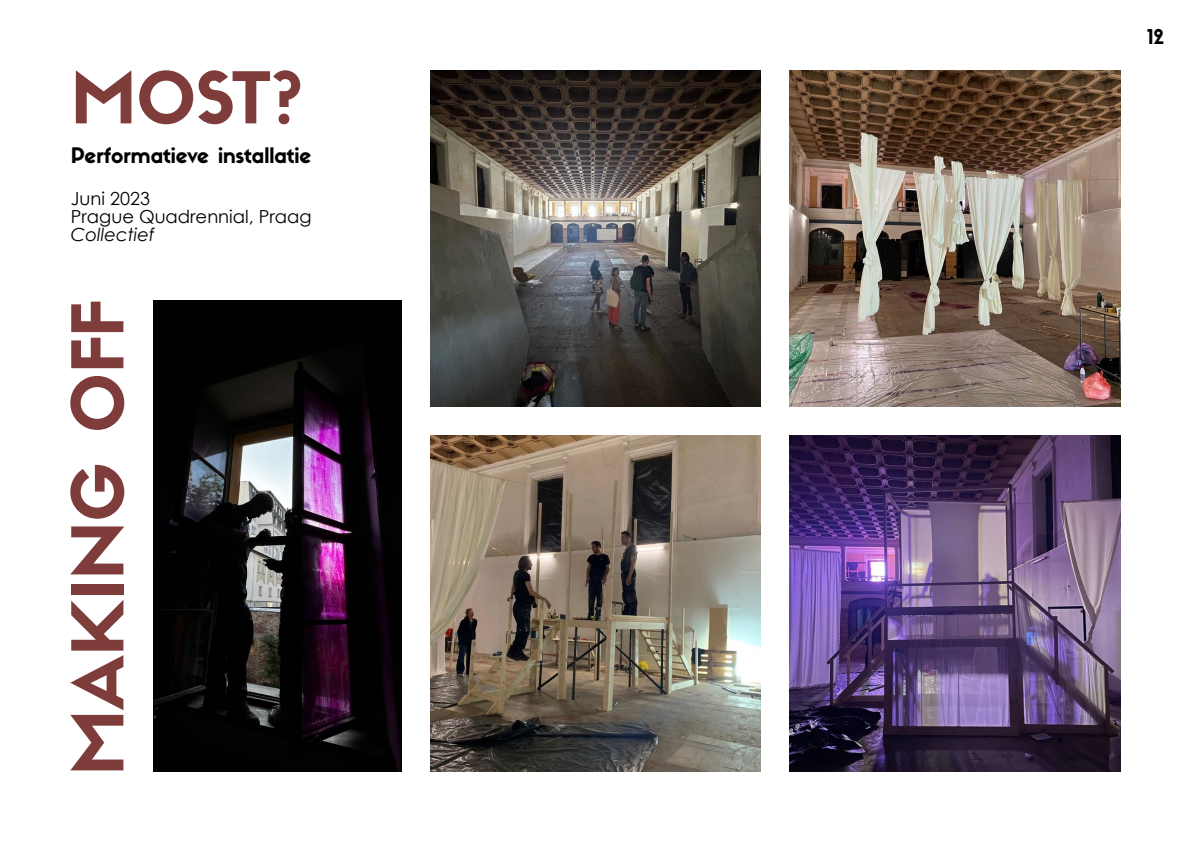
<style>
.page{position:relative;width:1191px;height:842px;background:#fff}
.page>*{position:absolute;margin:0;border:0;box-sizing:border-box;transform-origin:0 0}
.t1{font:70px "Sifonn Basic";color:#7e3d3b}
.t2{font:21px "Sifonn Basic";color:#000}
.t3{font:20px "Sifonn Basic";color:#000}
.t4{font:18px/18px "Century Gothic";color:#000}
.t5{font:italic 18px "Century Gothic";color:#000}
</style>
<div class="page">
<img style="left:430px;top:435px;width:331px;height:336px">
<img style="left:153px;top:300px;width:249px;height:471px">
<img style="left:789px;top:71px;width:331px;height:336px">
<img style="left:430px;top:71px;width:331px;height:336px">
<img style="left:789px;top:435px;width:331px;height:336px">
<h1 class="t1" style="left:71px;top:52px;width:233px">MOST?</h1>
<p class="t2" style="left:71px;top:142px;width:242px">Performatieve installatie</p>
<p class="t4" style="left:71px;top:189px;width:242px">Juni 2023<br>Prague Quadrennial, Praag</p>
<p class="t5" style="left:71px;top:223px;width:86px">Collectief</p>
<h1 class="t1" style="left:52px;top:775px;width:477px;rotate:-90deg">MAKING OFF</h1>
<p class="t3" style="left:1147px;top:23px;width:18px">12</p>
</div>
